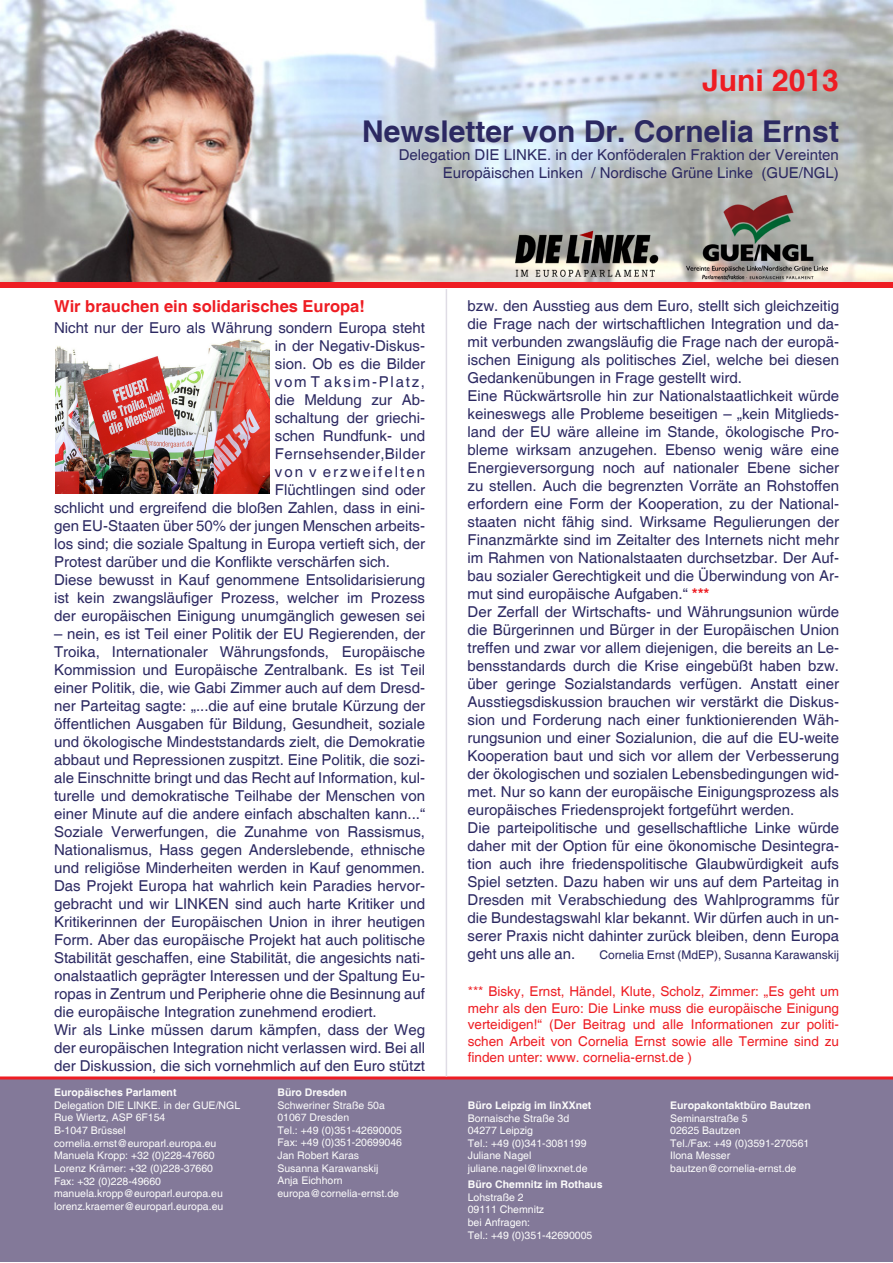
<style>
.page{position:relative;width:893px;height:1263px;background:#fff}
.page>*{position:absolute;margin:0;border:0;box-sizing:border-box;transform-origin:0 0}
.t1{font:700 30px "Helvetica";color:#2c2962}
.t2{font:700 30px "Helvetica";color:#ee1d23}
.t3{font:700 16.5px "Helvetica";color:#ee1d23}
.t4{font:15px/18px "Helvetica";color:#2c2962;text-align:justify}
.t5{font:15px "Helvetica";letter-spacing:.025em;color:#2c2962}
.t6{font:15px "Helvetica";letter-spacing:.115em;color:#2c2962}
.t7{font:15px "Helvetica";letter-spacing:.135em;color:#2c2962}
.t8{font:13.5px/16.5px "Helvetica";color:#ee1d23;text-align:justify}
.t9{font:12px "Helvetica";color:#2c2962}
.t10{font:10.5px "Helvetica";color:#fcfcfc}
.t11{font:10.5px "Helvetica";color:#fafafa}
.t12{font:700 10.5px "Helvetica";color:#fcfcfc}
.t13{font:700 10.5px "Helvetica";color:#fafafa}
.s1{font-weight:700;color:#ee1d23}
</style>
<div class="page">
<div style="left:0;top:1079px;width:893px;height:183px;background:#837999"></div>
<hr style="left:0;top:1076px;width:893px;height:3px;background:#ee1d23">
<img style="left:0;top:0;width:893px;height:282px">
<img style="left:687px;top:195px;width:141px;height:85px">
<img style="left:503px;top:224px;width:167px;height:58px">
<hr style="left:446px;top:289px;width:1px;height:787px;background:#dfdce5">
<div style="left:0;top:282px;width:893px;height:6px;background:#ee1d23"></div>
<img style="left:55px;top:339px;width:214px;height:155px">
<p class="t2" style="left:702px;top:62px;width:138px">Juni 2013</p>
<p class="t1" style="left:362px;top:113px;width:478px">Newsletter von Dr. Cornelia Ernst</p>
<p class="t4" style="left:399px;top:146px;width:442px">Delegation DIE LINKE. in der Konföderalen Fraktion der Vereinten</p>
<p class="t4" style="left:443px;top:164px;width:397px">Europäischen Linken / Nordische Grüne Linke (GUE/NGL)</p>
<p class="t3" style="left:54px;top:296px;width:312px">Wir brauchen ein solidarisches Europa!</p>
<p class="t4" style="left:468px;top:297px;width:373px">bzw. den Ausstieg aus dem Euro, stellt sich gleichzeitig die Frage nach der wirtschaftlichen Integration und da&shy;mit verbunden zwangsläufig die Frage nach der europä&shy;ischen Einigung als politisches Ziel, welche bei diesen Gedankenübungen in Frage gestellt wird.</p>
<p class="t4" style="left:468px;top:387px;width:373px">Eine Rückwärtsrolle hin zur Nationalstaatlichkeit würde keineswegs alle Probleme beseitigen – „kein Mitglieds&shy;land der EU wäre alleine im Stande, ökologische Pro&shy;bleme wirksam anzugehen. Ebenso wenig wäre eine Energieversorgung noch auf nationaler Ebene sicher zu stellen. Auch die begrenzten Vorräte an Rohstoffen erfordern eine Form der Kooperation, zu der National&shy;staaten nicht fähig sind. Wirksame Regulierungen der Finanzmärkte sind im Zeitalter des Internets nicht mehr im Rahmen von Nationalstaaten durchsetzbar. Der Auf&shy;bau sozialer Gerechtigkeit und die Überwindung von Ar&shy;mut sind europäische Aufgaben.“ <span class="s1">***</span></p>
<p class="t4" style="left:468px;top:603px;width:373px">Der Zerfall der Wirtschafts- und Währungsunion würde die Bürgerinnen und Bürger in der Europäischen Union treffen und zwar vor allem diejenigen, die bereits an Le&shy;bensstandards durch die Krise eingebüßt haben bzw. über geringe Sozialstandards verfügen. Anstatt einer Ausstiegsdiskussion brauchen wir verstärkt die Diskus&shy;sion und Forderung nach einer funktionierenden Wäh&shy;rungsunion und einer Sozialunion, die auf die EU-weite Kooperation baut und sich vor allem der Verbesserung der ökologischen und sozialen Lebensbedingungen wid&shy;met. Nur so kann der europäische Einigungsprozess als europäisches Friedensprojekt fortgeführt werden.</p>
<p class="t4" style="left:468px;top:819px;width:373px">Die parteipolitische und gesellschaftliche Linke würde daher mit der Option für eine ökonomische Desintegra&shy;tion auch ihre friedenspolitische Glaubwürdigkeit aufs Spiel setzten. Dazu haben wir uns auf dem Parteitag in Dresden mit Verabschiedung des Wahlprogramms für die Bundestagswahl klar bekannt. Wir dürfen auch in un&shy;serer Praxis nicht dahinter zurück bleiben, denn Europa geht uns alle an.</p>
<p class="t4" style="left:54px;top:319px;width:372px">Nicht nur der Euro als Währung sondern Europa steht</p>
<p class="t4" style="left:275px;top:337px;width:152px">in der Negativ-Diskus-</p>
<p class="t4" style="left:275px;top:355px;width:152px">sion. Ob es die Bilder</p>
<p class="t6" style="left:275px;top:373px;width:152px">vom T aksim-Platz,</p>
<p class="t4" style="left:275px;top:391px;width:152px">die Meldung zur Ab-</p>
<p class="t4" style="left:275px;top:409px;width:152px">schaltung der griechi-</p>
<p class="t4" style="left:275px;top:427px;width:152px">schen Rundfunk- und</p>
<p class="t5" style="left:275px;top:445px;width:152px">Fernsehsender,Bilder</p>
<p class="t7" style="left:275px;top:463px;width:152px">von v erzweifelten</p>
<p class="t4" style="left:275px;top:481px;width:152px">Flüchtlingen sind oder</p>
<p class="t4" style="left:54px;top:499px;width:373px">schlicht und ergreifend die bloßen Zahlen, dass in eini-</p>
<p class="t4" style="left:54px;top:517px;width:373px">gen EU-Staaten über 50% der jungen Menschen arbeits-</p>
<p class="t4" style="left:54px;top:535px;width:373px">los sind; die soziale Spaltung in Europa vertieft sich, der</p>
<p class="t4" style="left:54px;top:553px;width:337px">Protest darüber und die Konflikte verschärfen sich.</p>
<p class="t4" style="left:54px;top:571px;width:373px">Diese bewusst in Kauf genommene Entsolidarisierung ist kein zwangsläufiger Prozess, welcher im Prozess der europäischen Einigung unumgänglich gewesen sei</p>
<p class="t4" style="left:54px;top:625px;width:373px">– nein, es ist Teil einer Politik der EU Regierenden, der Troika, Internationaler Währungsfonds, Europäische Kommission und Europäische Zentralbank. Es ist Teil einer Politik, die, wie Gabi Zimmer auch auf dem Dresd&shy;ner Parteitag sagte: „...die auf eine brutale Kürzung der öffentlichen Ausgaben für Bildung, Gesundheit, soziale und ökologische Mindeststandards zielt, die Demokratie abbaut und Repressionen zuspitzt. Eine Politik, die sozi&shy;ale Einschnitte bringt und das Recht auf Information, kul&shy;turelle und demokratische Teilhabe der Menschen von einer Minute auf die andere einfach abschalten kann...“ Soziale Verwerfungen, die Zunahme von Rassismus, Nationalismus, Hass gegen Anderslebende, ethnische und religiöse Minderheiten werden in Kauf genommen.<br>Das Projekt Europa hat wahrlich kein Paradies hervor&shy;gebracht und wir LINKEN sind auch harte Kritiker und Kritikerinnen der Europäischen Union in ihrer heutigen Form. Aber das europäische Projekt hat auch politische Stabilität geschaffen, eine Stabilität, die angesichts nati&shy;onalstaatlich geprägter Interessen und der Spaltung Eu&shy;ropas in Zentrum und Peripherie ohne die Besinnung auf die europäische Integration zunehmend erodiert.</p>
<p class="t4" style="left:54px;top:1021px;width:372px">Wir als Linke müssen darum kämpfen, dass der Weg der europäischen Integration nicht verlassen wird. Bei all der Diskussion, die sich vornehmlich auf den Euro stützt</p>
<p class="t9" style="left:599px;top:948px;width:241px">Cornelia Ernst (MdEP), Susanna Karawanskij</p>
<p class="t8" style="left:468px;top:984px;width:373px">*** Bisky, Ernst, Händel, Klute, Scholz, Zimmer: „Es geht um mehr als den Euro: Die Linke muss die europäische Einigung verteidigen!“ (Der Beitrag und alle Informationen zur politi&shy;schen Arbeit von Cornelia Ernst sowie alle Termine sind zu finden unter: www. cornelia-ernst.de )</p>
<p class="t12" style="left:54px;top:1086px;width:124px">Europäisches Parlament</p>
<p class="t10" style="left:54px;top:1099px;width:188px">Delegation DIE LINKE. in der GUE/NGL</p>
<p class="t10" style="left:54px;top:1112px;width:113px">Rue Wiertz, ASP 6F154</p>
<p class="t10" style="left:54px;top:1124px;width:73px">B-1047 Brüssel</p>
<p class="t10" style="left:54px;top:1137px;width:164px">cornelia.ernst@europarl.europa.eu</p>
<p class="t10" style="left:54px;top:1149px;width:162px">Manuela Kropp: +32 (0)228-47660</p>
<p class="t10" style="left:54px;top:1162px;width:161px">Lorenz Krämer: +32 (0)228-37660</p>
<p class="t10" style="left:54px;top:1175px;width:109px">Fax: +32 (0)228-49660</p>
<p class="t10" style="left:54px;top:1187px;width:170px">manuela.kropp@europarl.europa.eu</p>
<p class="t10" style="left:54px;top:1200px;width:171px">lorenz.kraemer@europarl.europa.eu</p>
<p class="t13" style="left:277px;top:1086px;width:71px">Büro Dresden</p>
<p class="t11" style="left:277px;top:1099px;width:109px">Schweriner Straße 50a</p>
<p class="t11" style="left:277px;top:1111px;width:73px">01067 Dresden</p>
<p class="t11" style="left:277px;top:1124px;width:126px">Tel.: +49 (0)351-42690005</p>
<p class="t11" style="left:277px;top:1136px;width:126px">Fax: +49 (0)351-20699046</p>
<p class="t11" style="left:277px;top:1149px;width:83px">Jan Robert Karas</p>
<p class="t11" style="left:277px;top:1162px;width:102px">Susanna Karawanskij</p>
<p class="t11" style="left:277px;top:1174px;width:67px">Anja Eichhorn</p>
<p class="t11" style="left:277px;top:1187px;width:123px">europa@cornelia-ernst.de</p>
<p class="t12" style="left:468px;top:1099px;width:125px">Büro Leipzig im linXXnet</p>
<p class="t10" style="left:468px;top:1112px;width:103px">Bornaische Straße 3d</p>
<p class="t10" style="left:468px;top:1124px;width:67px">04277 Leipzig</p>
<p class="t10" style="left:468px;top:1137px;width:120px">Tel.: +49 (0)341-3081199</p>
<p class="t10" style="left:468px;top:1149px;width:65px">Juliane Nagel</p>
<p class="t10" style="left:468px;top:1162px;width:121px">juliane.nagel@linxxnet.de</p>
<p class="t12" style="left:468px;top:1178px;width:136px">Büro Chemnitz im Rothaus</p>
<p class="t10" style="left:468px;top:1191px;width:58px">Lohstraße 2</p>
<p class="t10" style="left:468px;top:1203px;width:78px">09111 Chemnitz</p>
<p class="t10" style="left:468px;top:1216px;width:64px">bei Anfragen:</p>
<p class="t10" style="left:468px;top:1229px;width:126px">Tel.: +49 (0)351-42690005</p>
<p class="t12" style="left:670px;top:1099px;width:142px">Europakontaktbüro Bautzen</p>
<p class="t10" style="left:670px;top:1112px;width:79px">Seminarstraße 5</p>
<p class="t10" style="left:670px;top:1124px;width:72px">02625 Bautzen</p>
<p class="t10" style="left:670px;top:1137px;width:141px">Tel./Fax: +49 (0)3591-270561</p>
<p class="t10" style="left:670px;top:1149px;width:62px">Ilona Messer</p>
<p class="t10" style="left:670px;top:1162px;width:128px">bautzen@cornelia-ernst.de</p>
</div>
